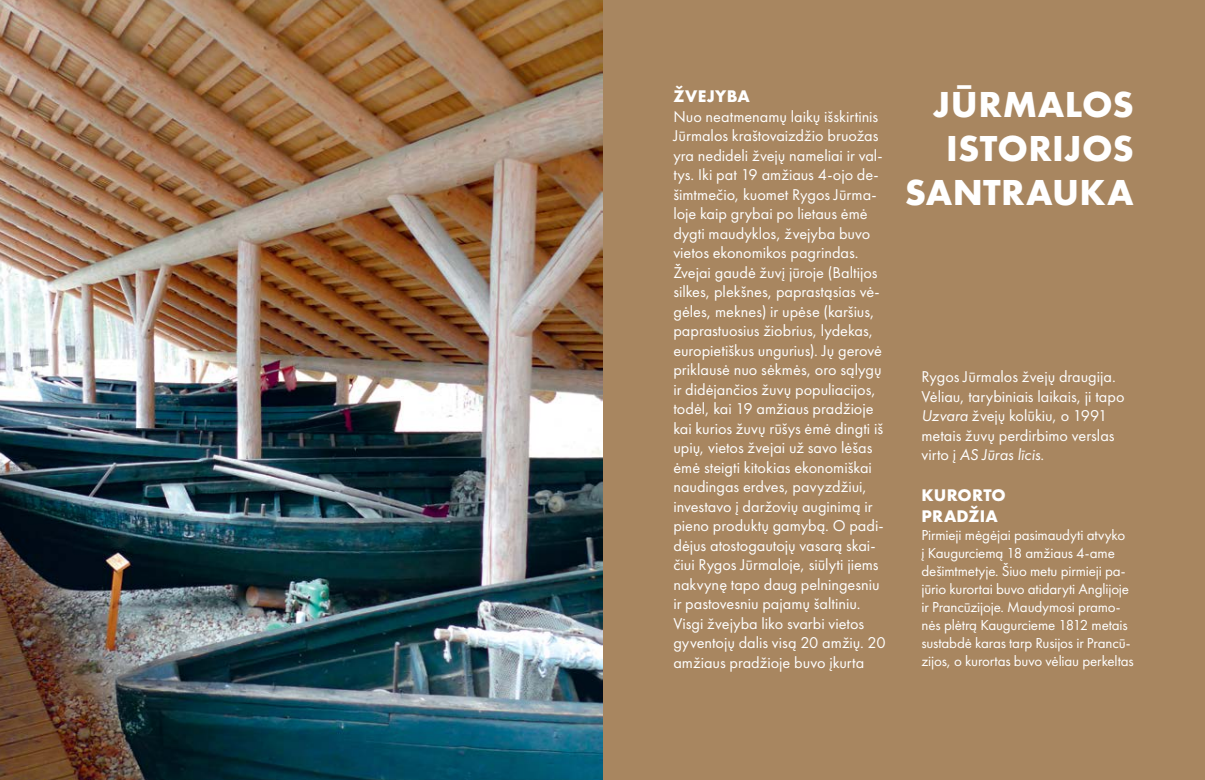
<style>
.page{position:relative;width:1205px;height:780px;background:#fff}
.page>*{position:absolute;margin:0;border:0;box-sizing:border-box;transform-origin:0 0}
.t1{font:37.5px/43.8px "Futura PT Bold";letter-spacing:.005em;color:#fff;text-align:right}
.t2{font:17.5px/21px "Futura PT Bold";letter-spacing:.015em;color:#fff}
.t3{font:16.25px/19.5px "Futura PT Book";color:#fff}
.t4{font:16.25px "Futura PT Book Obl";color:#fff}
.t5{font:15px/18px "Futura PT Book";letter-spacing:-.01em;color:#fff}
.s1{font-family:"Futura PT Book Obl"}
.s2{font-family:"Futura PT Book"}
</style>
<div class="page">
<div style="left:602px;top:0;width:603px;height:780px;background:#a88660"></div>
<img style="left:0;top:0;width:602px;height:780px">
<p class="t2" style="left:673px;top:85px;width:78px">ŽVEJYBA</p>
<p class="t3" style="left:673px;top:106px;width:214px">Nuo neatmenamų laikų išskirtinis Jūrmalos kraštovaizdžio bruožas yra nedideli žvejų nameliai ir val&shy;tys. Iki pat 19 amžiaus 4-ojo de&shy;šimtmečio, kuomet Rygos Jūrma&shy;loje kaip grybai po lietaus ėmė dygti maudyklos, žvejyba buvo vietos ekonomikos pagrindas.<br>Žvejai gaudė žuvį jūroje (Baltijos silkes, plekšnes, paprastąsias vė&shy;gėles, meknes) ir upėse (karšius, paprastuosius žiobrius, lydekas, europietiškus ungurius). Jų gerovė priklausė nuo sėkmės, oro sąlygų ir didėjančios žuvų populiacijos, todėl, kai 19 amžiaus pradžioje kai kurios žuvų rūšys ėmė dingti iš upių, vietos žvejai už savo lėšas ėmė steigti kitokias ekonomiškai naudingas erdves, pavyzdžiui, investavo į daržovių auginimą ir pieno produktų gamybą. O padi&shy;dėjus atostogautojų vasarą skai&shy;čiui Rygos Jūrmaloje, siūlyti jiems nakvynę tapo daug pelningesniu ir pastovesniu pajamų šaltiniu.<br>Visgi žvejyba liko svarbi vietos gyventojų dalis visą 20 amžių. 20 amžiaus pradžioje buvo įkurta</p>
<h1 class="t1" style="left:905px;top:82px;width:231px">JŪRMALOS<br>ISTORIJOS<br>SANTRAUKA</h1>
<p class="t3" style="left:921px;top:367px;width:205px">Rygos Jūrmalos žvejų draugija.<br>Vėliau, tarybiniais laikais, ji tapo<br><span class="s1">Uzvara</span> žvejų kolūkiu, o 1991 metais žuvų perdirbimo verslas</p>
<p class="t4" style="left:921px;top:445px;width:124px"><span class="s2">virto į</span> AS Jūras līcis<span class="s2">.</span></p>
<p class="t2" style="left:921px;top:483px;width:86px">KURORTO<br>PRADŽIA</p>
<p class="t5" style="left:921px;top:525px;width:214px">Pirmieji mėgėjai pasimaudyti atvyko<br>į Kaugurciemą 18 amžiaus 4-ame dešimtmetyje. Šiuo metu pirmieji pa&shy;jūrio kurortai buvo atidaryti Anglijoje ir Prancūzijoje. Maudymosi pramo&shy;nės plėtrą Kaugurcieme 1812 metais sustabdė karas tarp Rusijos ir Prancū&shy;zijos, o kurortas buvo vėliau perkeltas</p>
</div>
